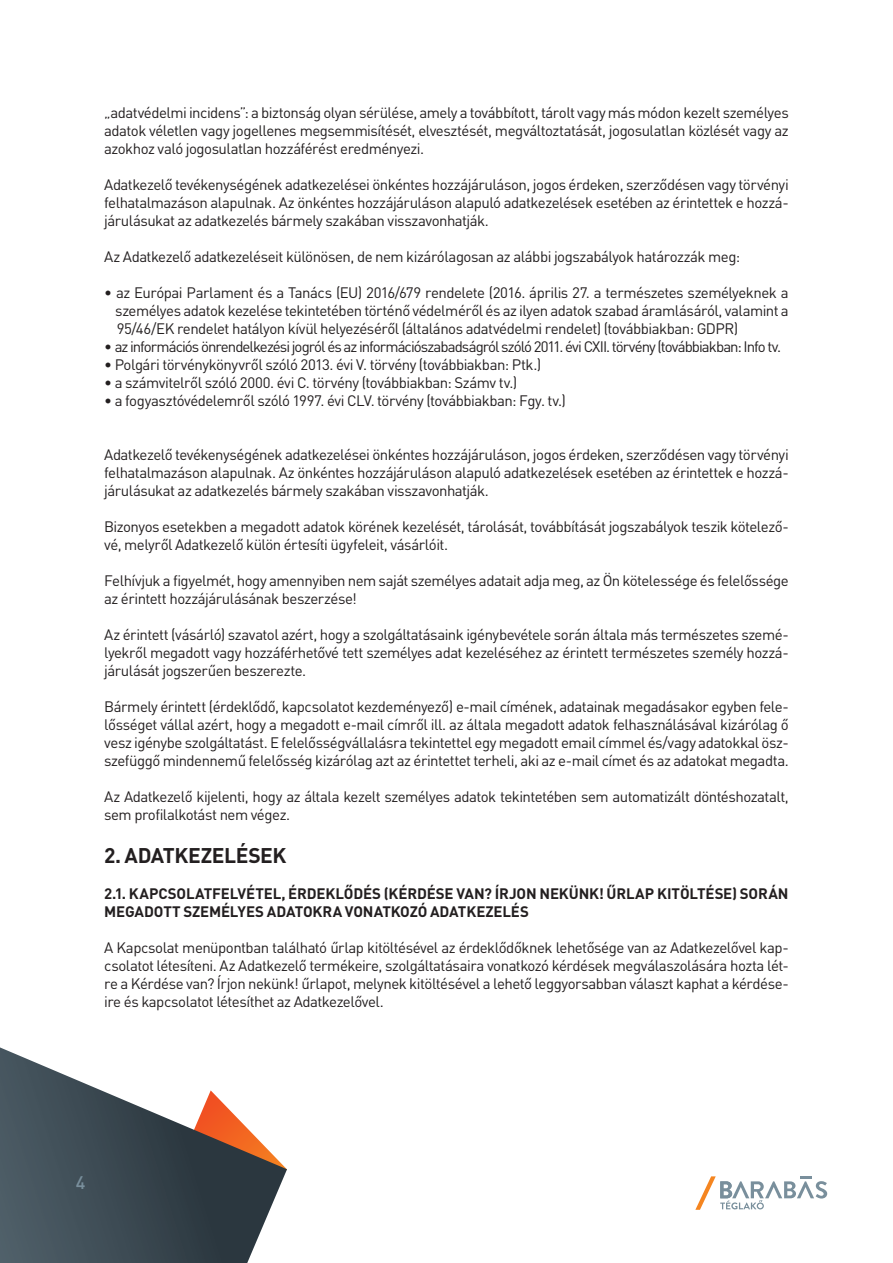
<style>
.page{position:relative;width:893px;height:1263px;background:#fff}
.page>*{position:absolute;margin:0;border:0;box-sizing:border-box;transform-origin:0 0}
.Paragraph_Style_1{font:700 21px "DIN Pro";letter-spacing:-.02em;color:#231f20}
.t1{font:500 18px "DIN Pro";color:#798f9c}
.t2{font:15px/18px "DIN Pro";letter-spacing:-.035em;color:#231f20;text-align:justify}
.Paragraph_Style_2{font:700 15px/18px "DIN Pro";letter-spacing:-.01em;color:#231f20}
.t3{font:15px "DIN Pro";letter-spacing:-.065em;color:#231f20}
</style>
<div class="page">
<svg style="left:0;top:1047px;width:287px;height:216px"></svg>
<svg style="left:695px;top:1176px;width:132px;height:34px"></svg>
<p class="t2" style="left:104px;top:102px;width:686px">„adatvédelmi incidens”: a biztonság olyan sérülése, amely a továbbított, tárolt vagy más módon kezelt személyes adatok véletlen vagy jogellenes megsemmisítését, elvesztését, megváltoztatását, jogosulatlan közlését vagy az azokhoz való jogosulatlan hozzáférést eredményezi.</p>
<p class="t2" style="left:104px;top:174px;width:686px">Adatkezelő tevékenységének adatkezelései önkéntes hozzájáruláson, jogos érdeken, szerződésen vagy törvényi felhatalmazáson alapulnak. Az önkéntes hozzájáruláson alapuló adatkezelések esetében az érintettek e hozzá&shy;járulásukat az adatkezelés bármely szakában visszavonhatják.</p>
<p class="t2" style="left:104px;top:246px;width:637px">Az Adatkezelő adatkezeléseit különösen, de nem kizárólagosan az alábbi jogszabályok határozzák meg:</p>
<p class="t2" style="left:115px;top:282px;width:675px;text-indent:-11px">• az Európai Parlament és a Tanács (EU) 2016/679 rendelete (2016. április 27. a természetes személyeknek a személyes adatok kezelése tekintetében történő védelméről és az ilyen adatok szabad áramlásáról, valamint a 95/46/EK rendelet hatályon kívül helyezéséről (általános adatvédelmi rendelet) (továbbiakban: GDPR)</p>
<p class="t3" style="left:104px;top:335px;width:679px">• az információs önrendelkezési jogról és az információszabadságról szóló 2011. évi CXII. törvény (továbbiakban: Info tv.</p>
<p class="t2" style="left:104px;top:354px;width:438px">• Polgári törvénykönyvről szóló 2013. évi V. törvény (továbbiakban: Ptk.)</p>
<p class="t2" style="left:104px;top:372px;width:415px">• a számvitelről szóló 2000. évi C. törvény (továbbiakban: Számv tv.)</p>
<p class="t2" style="left:104px;top:390px;width:463px">• a fogyasztóvédelemről szóló 1997. évi CLV. törvény (továbbiakban: Fgy. tv.)</p>
<p class="t2" style="left:104px;top:444px;width:686px">Adatkezelő tevékenységének adatkezelései önkéntes hozzájáruláson, jogos érdeken, szerződésen vagy törvényi felhatalmazáson alapulnak. Az önkéntes hozzájáruláson alapuló adatkezelések esetében az érintettek e hozzá&shy;járulásukat az adatkezelés bármely szakában visszavonhatják.</p>
<p class="t2" style="left:104px;top:516px;width:686px">Bizonyos esetekben a megadott adatok körének kezelését, tárolását, továbbítását jogszabályok teszik kötelező&shy;vé, melyről Adatkezelő külön értesíti ügyfeleit, vásárlóit.</p>
<p class="t2" style="left:104px;top:570px;width:686px">Felhívjuk a figyelmét, hogy amennyiben nem saját személyes adatait adja meg, az Ön kötelessége és felelőssége az érintett hozzájárulásának beszerzése!</p>
<p class="t2" style="left:104px;top:624px;width:686px">Az érintett (vásárló) szavatol azért, hogy a szolgáltatásaink igénybevétele során általa más természetes szemé&shy;lyekről megadott vagy hozzáférhetővé tett személyes adat kezeléséhez az érintett természetes személy hozzá&shy;járulását jogszerűen beszerezte.</p>
<p class="t2" style="left:104px;top:696px;width:686px">Bármely érintett (érdeklődő, kapcsolatot kezdeményező) e-mail címének, adatainak megadásakor egyben fele&shy;lősséget vállal azért, hogy a megadott e-mail címről ill. az általa megadott adatok felhasználásával kizárólag ő vesz igénybe szolgáltatást. E felelősségvállalásra tekintettel egy megadott email címmel és/vagy adatokkal ös - szefüggő mindennemű felelősség kizárólag azt az érintettet terheli, aki az e-mail címet és az adatokat megadta.</p>
<p class="t2" style="left:104px;top:786px;width:686px">Az Adatkezelő kijelenti, hogy az általa kezelt személyes adatok tekintetében sem automatizált döntéshozatalt, sem profilalkotást nem végez.</p>
<p class="Paragraph_Style_1" style="left:104px;top:838px;width:184px">2. ADATKEZELÉSEK</p>
<p class="Paragraph_Style_2" style="left:104px;top:883px;width:686px">2.1. KAPCSOLATFELVÉTEL, ÉRDEKLŐDÉS (KÉRDÉSE VAN? ÍRJON NEKÜNK! ŰRLAP KITÖLTÉSE) SORÁN<br>MEGADOTT SZEMÉLYES ADATOKRA VONATKOZÓ ADATKEZELÉS</p>
<p class="t2" style="left:104px;top:937px;width:686px">A Kapcsolat menüpontban található űrlap kitöltésével az érdeklődőknek lehetősége van az Adatkezelővel kap&shy;csolatot létesíteni. Az Adatkezelő termékeire, szolgáltatásaira vonatkozó kérdések megválaszolására hozta lét&shy;re a Kérdése van? Írjon nekünk! űrlapot, melynek kitöltésével a lehető leggyorsabban választ kaphat a kérdése&shy;ire és kapcsolatot létesíthet az Adatkezelővel.</p>
<p class="t1" style="left:76px;top:1168px;width:11px">4</p>
</div>
